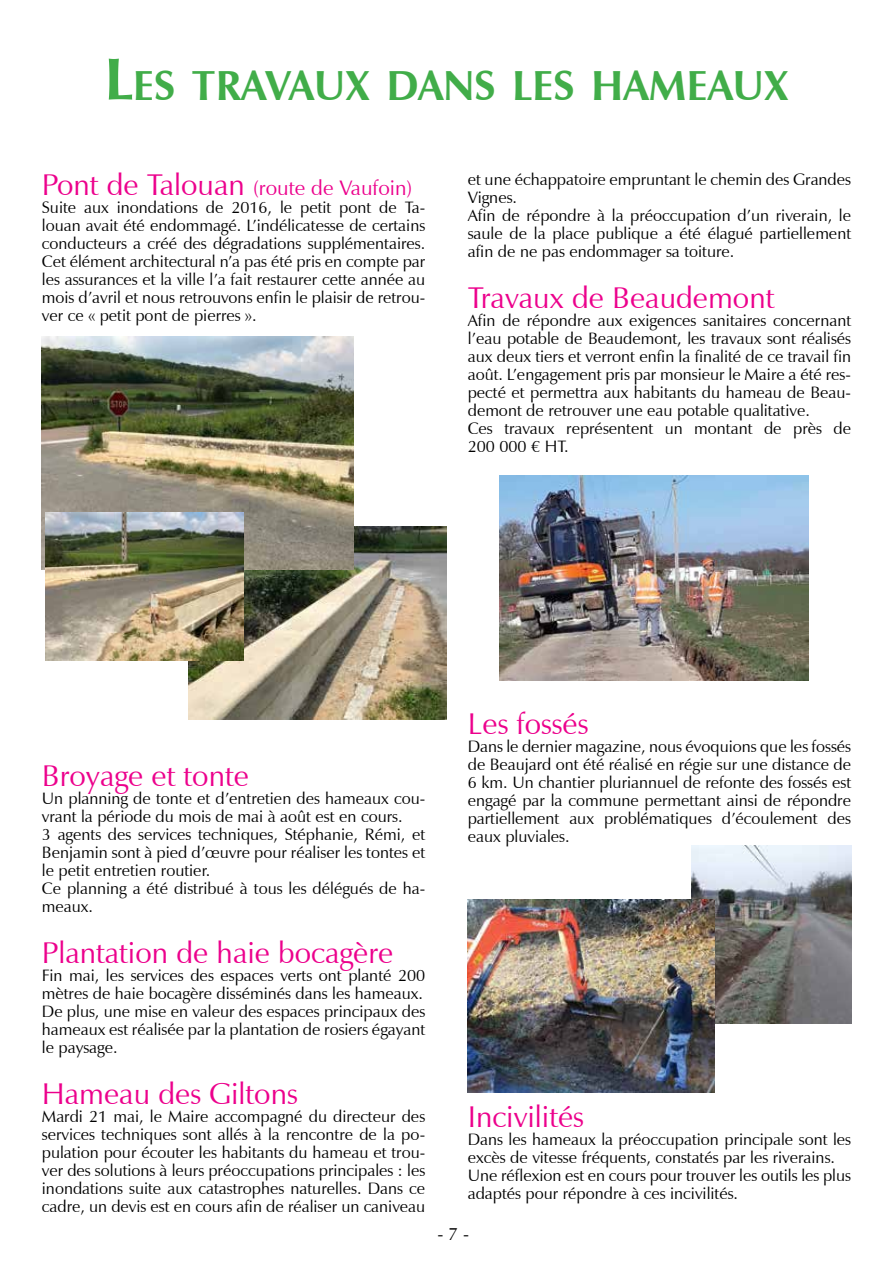
<style>
.page{position:relative;width:893px;height:1263px;background:#fff}
.page>*{position:absolute;margin:0;border:0;box-sizing:border-box;transform-origin:0 0}
.t1{font:700 42px "Zapf Humanist 601 BT";color:#41ad49}
.t2{font:30px "Zapf Humanist 601 BT";color:#ec008c}
.t3{font:21px "Zapf Humanist 601 BT";color:#ec008c}
.t4{font:18px "Zapf Humanist 601 BT";color:#000}
.t5{font:16.5px/18px "Zapf Humanist 601 BT";color:#000}
.s1{font-size:60px}
.s2{font-size:30px}
</style>
<div class="page">
<img style="left:189px;top:526px;width:257px;height:194px">
<img style="left:42px;top:336px;width:311px;height:234px">
<img style="left:45px;top:512px;width:198px;height:149px">
<img style="left:499px;top:475px;width:309px;height:205px">
<img style="left:692px;top:845px;width:159px;height:179px">
<img style="left:468px;top:900px;width:246px;height:193px">
<h1 class="t1" style="left:104px;top:59px;width:686px"><span class="s1">L</span>ES TRAVAUX DANS LES HAMEAUX</h1>
<p class="t3" style="left:42px;top:175px;width:372px"><span class="s2">Pont de Talouan</span> (route de Vaufoin)</p>
<p class="t5" style="left:42px;top:198px;width:385px;text-align:justify">Suite aux inondations de 2016, le petit pont de Ta&shy;louan avait été endommagé. L’indélicatesse de certains conducteurs a créé des dégradations supplémentaires.<br>Cet élément architectural n’a pas été pris en compte par les assurances et la ville l’a fait restaurer cette année au mois d’avril et nous retrouvons enfin le plaisir de retrou&shy;ver ce « petit pont de pierres ».</p>
<p class="t5" style="left:468px;top:170px;width:385px">et une échappatoire empruntant le chemin des Grandes Vignes.<br>Afin de répondre à la préoccupation d’un riverain, le saule de la place publique a été élagué partiellement afin de ne pas endommager sa toiture.</p>
<h2 class="t2" style="left:468px;top:279px;width:308px">Travaux de Beaudemont</h2>
<p class="t5" style="left:468px;top:311px;width:385px">Afin de répondre aux exigences sanitaires concernant l’eau potable de Beaudemont, les travaux sont réalisés aux deux tiers et verront enfin la finalité de ce travail fin août. L’engagement pris par monsieur le Maire a été res&shy;pecté et permettra aux habitants du hameau de Beau&shy;demont de retrouver une eau potable qualitative.<br>Ces travaux représentent un montant de près de 200 000 € HT.</p>
<h2 class="t2" style="left:42px;top:757px;width:209px">Broyage et tonte</h2>
<p class="t5" style="left:42px;top:789px;width:385px">Un planning de tonte et d’entretien des hameaux cou&shy;vrant la période du mois de mai à août est en cours.<br>3 agents des services techniques, Stéphanie, Rémi, et Benjamin sont à pied d’œuvre pour réaliser les tontes et le petit entretien routier.<br>Ce planning a été distribué à tous les délégués de ha&shy;meaux.</p>
<h2 class="t2" style="left:42px;top:934px;width:353px">Plantation de haie bocagère</h2>
<p class="t5" style="left:42px;top:966px;width:385px">Fin mai, les services des espaces verts ont planté 200 mètres de haie bocagère disséminés dans les hameaux.<br>De plus, une mise en valeur des espaces principaux des hameaux est réalisée par la plantation de rosiers égayant le paysage.</p>
<h2 class="t2" style="left:42px;top:1075px;width:257px">Hameau des Giltons</h2>
<p class="t5" style="left:42px;top:1107px;width:385px;text-align:justify">Mardi 21 mai, le Maire accompagné du directeur des services techniques sont allés à la rencontre de la po&shy;pulation pour écouter les habitants du hameau et trou&shy;ver des solutions à leurs préoccupations principales : les inondations suite aux catastrophes naturelles. Dans ce cadre, un devis est en cours afin de réaliser un caniveau</p>
<h2 class="t2" style="left:468px;top:705px;width:122px">Les fossés</h2>
<p class="t5" style="left:468px;top:737px;width:385px;text-align:justify">Dans le dernier magazine, nous évoquions que les fossés de Beaujard ont été réalisé en régie sur une distance de 6 km. Un chantier pluriannuel de refonte des fossés est engagé par la commune permettant ainsi de répondre partiellement aux problématiques d’écoulement des eaux pluviales.</p>
<h2 class="t2" style="left:468px;top:1098px;width:118px">Incivilités</h2>
<p class="t5" style="left:468px;top:1130px;width:385px">Dans les hameaux la préoccupation principale sont les excès de vitesse fréquents, constatés par les riverains.<br>Une réflexion est en cours pour trouver les outils les plus adaptés pour répondre à ces incivilités.</p>
<p class="t4" style="left:437px;top:1223px;width:33px">- 7 -</p>
</div>
